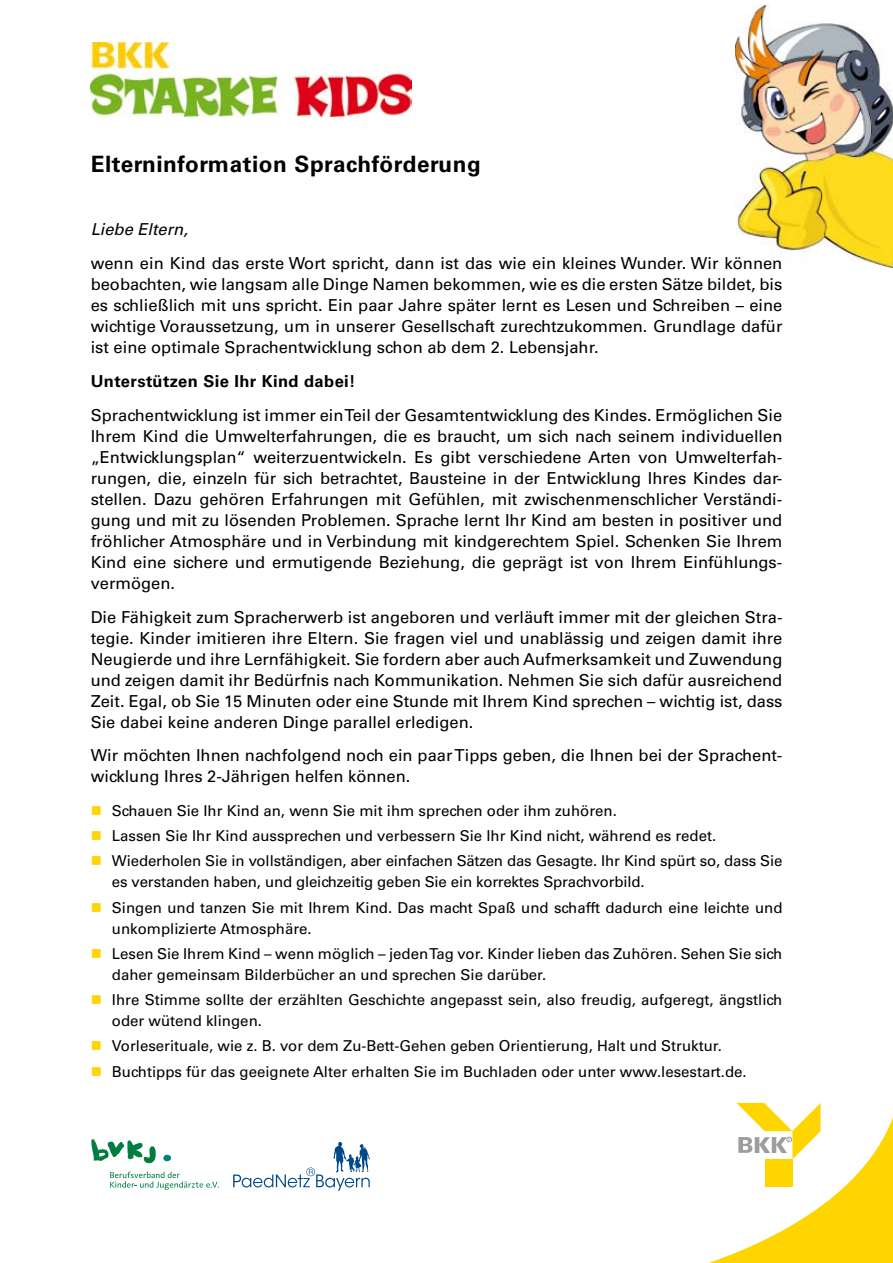
<style>
.page{position:relative;width:893px;height:1263px;background:#fff}
.page>*{position:absolute;margin:0;border:0;box-sizing:border-box;transform-origin:0 0}
.t1{font:700 22.5px "Univers LT Std";letter-spacing:.025em;color:#000}
.t2{font:16.5px/21px "Univers LT Std";color:#000;text-align:justify}
.t3{font:700 16.5px "Univers LT Std";letter-spacing:.025em;color:#000}
.t4{font:italic 16.5px "Univers LT Std";color:#000}
.t5{font:15px/21px "Univers LT Std";color:#000}
.s1{color:#ffd500}
</style>
<div class="page">
<img style="left:91px;top:43px;width:321px;height:73px">
<img style="left:736px;top:4px;width:157px;height:264px">
<svg style="left:709px;top:1102px;width:184px;height:161px"></svg>
<div style="left:765px;top:1159px;width:27px;height:28px;background:#ffd500"></div>
<svg style="left:91px;top:1139px;width:65px;height:25px"></svg>
<svg style="left:163px;top:1154px;width:8px;height:8px"></svg>
<svg style="left:110px;top:1171px;width:109px;height:19px"></svg>
<svg style="left:233px;top:1142px;width:137px;height:49px"></svg>
<h1 class="t1" style="left:91px;top:150px;width:392px">Elterninformation Sprachförderung</h1>
<p class="t4" style="left:91px;top:220px;width:99px">Liebe Eltern,</p>
<p class="t2" style="left:91px;top:253px;width:693px">wenn ein Kind das erste Wort spricht, dann ist das wie ein kleines Wunder. Wir können beobachten, wie langsam alle Dinge Namen bekommen, wie es die ersten Sätze bildet, bis es schließlich mit uns spricht. Ein paar Jahre später lernt es Lesen und Schreiben – eine wichtige Voraussetzung, um in unserer Gesellschaft zurechtzukommen. Grundlage dafür ist eine optimale Sprachentwicklung schon ab dem 2. Lebensjahr.</p>
<p class="t3" style="left:91px;top:371px;width:266px">Unterstützen Sie Ihr Kind dabei!</p>
<p class="t2" style="left:91px;top:404px;width:693px">Sprachentwicklung ist immer ein Teil der Gesamtentwicklung des Kindes. Ermöglichen Sie Ihrem Kind die Umwelterfahrungen, die es braucht, um sich nach seinem individuellen „Entwicklungsplan“ weiterzuentwickeln. Es gibt verschiedene Arten von Umwelterfah&shy;rungen, die, einzeln für sich betrachtet, Bausteine in der Entwicklung Ihres Kindes dar&shy;stellen. Dazu gehören Erfahrungen mit Gefühlen, mit zwischenmenschlicher Verständi&shy;gung und mit zu lösenden Problemen. Sprache lernt Ihr Kind am besten in positiver und fröhlicher Atmosphäre und in Verbindung mit kindgerechtem Spiel. Schenken Sie Ihrem Kind eine sichere und ermutigende Beziehung, die geprägt ist von Ihrem Einfühlungs&shy;vermögen.</p>
<p class="t2" style="left:91px;top:606px;width:693px">Die Fähigkeit zum Spracherwerb ist angeboren und verläuft immer mit der gleichen Stra&shy;tegie. Kinder imitieren ihre Eltern. Sie fragen viel und unablässig und zeigen damit ihre Neugierde und ihre Lernfähigkeit. Sie fordern aber auch Aufmerksamkeit und Zuwendung und zeigen damit ihr Bedürfnis nach Kommunikation. Nehmen Sie sich dafür ausreichend Zeit. Egal, ob Sie 15 Minuten oder eine Stunde mit Ihrem Kind sprechen – wichtig ist, dass Sie dabei keine anderen Dinge parallel erledigen.</p>
<p class="t2" style="left:91px;top:745px;width:693px">Wir möchten Ihnen nachfolgend noch ein paar Tipps geben, die Ihnen bei der Sprachent&shy;wicklung Ihres 2-Jährigen helfen können.</p>
<p class="t5" style="left:91px;top:800px;width:528px"><span class="s1">■</span> Schauen Sie Ihr Kind an, wenn Sie mit ihm sprechen oder ihm zuhören.</p>
<p class="t5" style="left:91px;top:825px;width:627px"><span class="s1">■</span> Lassen Sie Ihr Kind aussprechen und verbessern Sie Ihr Kind nicht, während es redet.</p>
<p class="t5" style="left:112px;top:851px;width:672px;text-indent:-21px"><span class="s1">■</span> Wiederholen Sie in vollständigen, aber einfachen Sätzen das Gesagte. Ihr Kind spürt so, dass Sie es verstanden haben, und gleichzeitig geben Sie ein korrektes Sprachvorbild.</p>
<p class="t5" style="left:112px;top:897px;width:672px;text-indent:-21px"><span class="s1">■</span> Singen und tanzen Sie mit Ihrem Kind. Das macht Spaß und schafft dadurch eine leichte und unkomplizierte Atmosphäre.</p>
<p class="t5" style="left:112px;top:943px;width:672px;text-indent:-21px"><span class="s1">■</span> Lesen Sie Ihrem Kind – wenn möglich – jeden Tag vor. Kinder lieben das Zuhören. Sehen Sie sich daher gemeinsam Bilderbücher an und sprechen Sie darüber.</p>
<p class="t5" style="left:112px;top:989px;width:672px;text-indent:-21px"><span class="s1">■</span> Ihre Stimme sollte der erzählten Geschichte angepasst sein, also freudig, aufgeregt, ängstlich oder wütend klingen.</p>
<p class="t5" style="left:91px;top:1036px;width:633px"><span class="s1">■</span> Vorleserituale, wie z. B. vor dem Zu-Bett-Gehen geben Orientierung, Halt und Struktur.</p>
<p class="t5" style="left:91px;top:1061px;width:657px"><span class="s1">■</span> Buchtipps für das geeignete Alter erhalten Sie im Buchladen oder unter www.lesestart.de.</p>
</div>
